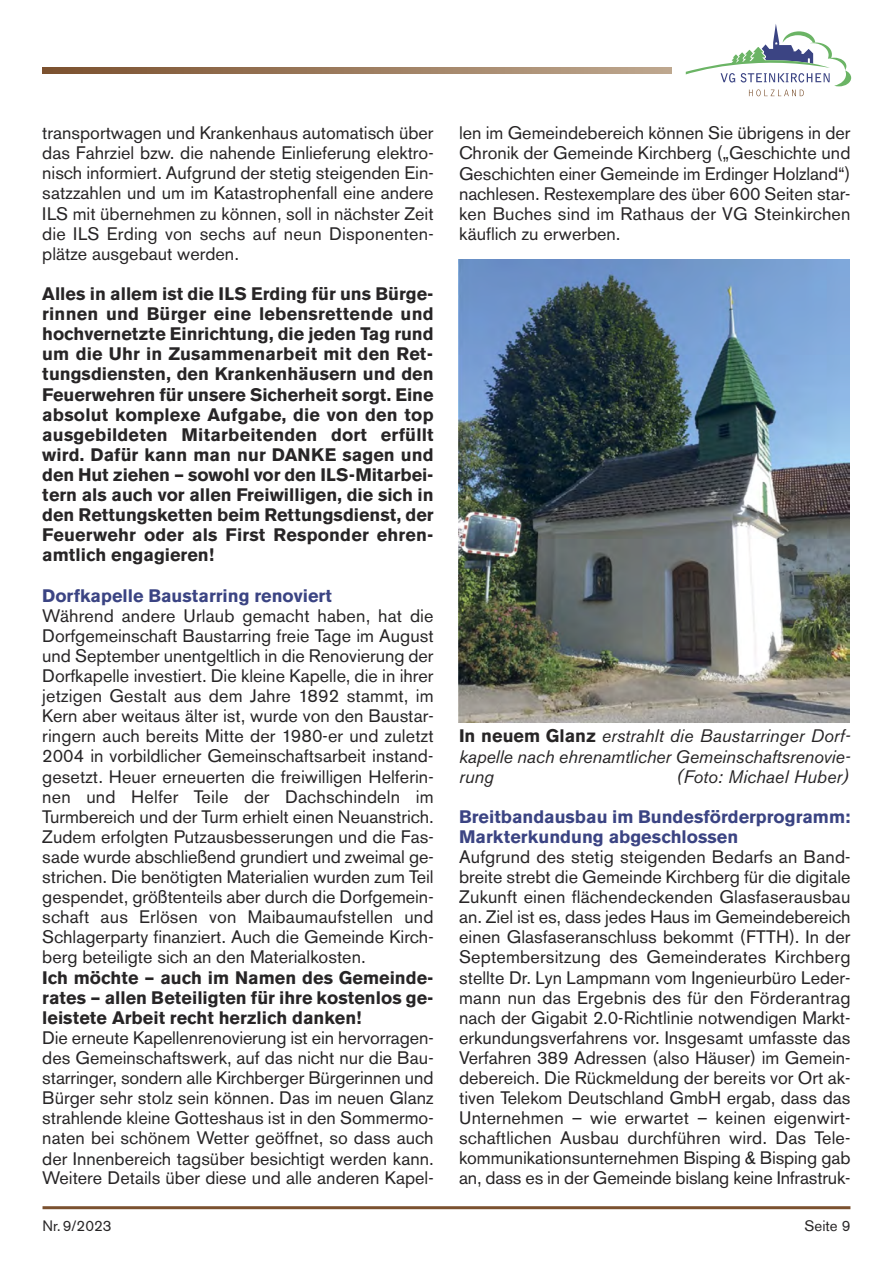
<style>
.page{position:relative;width:893px;height:1263px;background:#fff}
.page>*{position:absolute;margin:0;border:0;box-sizing:border-box;transform-origin:0 0}
.t1{font:18px/20.1px "Akzidenz Grotesk BQ";color:#272526;text-align:justify}
.t2{font:700 18px/20.1px "Akzidenz Grotesk BQ";color:#272526;text-align:justify}
.t3{font:italic 18px/20.1px "Akzidenz Grotesk BQ";letter-spacing:-.005em;color:#272526;text-align:justify}
.t4{font:700 18px/20.1px "Akzidenz Grotesk BQ";color:#3b4483}
.t5{font:15px "Akzidenz Grotesk BQ";color:#272526}
.s1{font-weight:700;font-style:normal}
</style>
<div class="page">
<svg style="left:686px;top:24px;width:165px;height:72px"></svg>
<hr style="left:43px;top:1206px;width:807px;height:3px;background:#7b512f">
<svg style="left:43px;top:67px;width:629px;height:6px;background:#9c7c5e"></svg>
<img style="left:458px;top:259px;width:392px;height:463px">
<p class="t1" style="left:42px;top:123px;width:393px">transportwagen und Krankenhaus automatisch über das Fahrziel bzw. die nahende Einlieferung elektro&shy;nisch informiert. Aufgrund der stetig steigenden Ein&shy;satzzahlen und um im Katastrophenfall eine andere ILS mit übernehmen zu können, soll in nächster Zeit die ILS Erding von sechs auf neun Disponenten&shy;plätze ausgebaut werden.</p>
<p class="t2" style="left:42px;top:283px;width:393px">Alles in allem ist die ILS Erding für uns Bürge&shy;rinnen und Bürger eine lebensrettende und hochvernetzte Einrichtung, die jeden Tag rund um die Uhr in Zusammenarbeit mit den Ret&shy;tungsdiensten, den Krankenhäusern und den Feuerwehren für unsere Sicherheit sorgt. Eine absolut komplexe Aufgabe, die von den top ausgebildeten Mitarbeitenden dort erfüllt wird. Dafür kann man nur DANKE sagen und den Hut ziehen – sowohl vor den ILS-Mitarbei&shy;tern als auch vor allen Freiwilligen, die sich in den Rettungsketten beim Rettungsdienst, der Feuerwehr oder als First Responder ehren&shy;amtlich engagieren!</p>
<p class="t4" style="left:42px;top:585px;width:291px">Dorfkapelle Baustarring renoviert</p>
<p class="t1" style="left:42px;top:606px;width:393px">Während andere Urlaub gemacht haben, hat die Dorfgemeinschaft Baustarring freie Tage im August und September unentgeltlich in die Renovierung der Dorfkapelle investiert. Die kleine Kapelle, die in ihrer jetzigen Gestalt aus dem Jahre 1892 stammt, im Kern aber weitaus älter ist, wurde von den Baustar&shy;ringern auch bereits Mitte der 1980-er und zuletzt 2004 in vorbildlicher Gemeinschaftsarbeit instand&shy;gesetzt. Heuer erneuerten die freiwilligen Helferin&shy;nen und Helfer Teile der Dachschindeln im Turmbereich und der Turm erhielt einen Neuanstrich.<br>Zudem erfolgten Putzausbesserungen und die Fas&shy;sade wurde abschließend grundiert und zweimal ge&shy;strichen. Die benötigten Materialien wurden zum Teil gespendet, größtenteils aber durch die Dorfgemein&shy;schaft aus Erlösen von Maibaumaufstellen und Schlagerparty finanziert. Auch die Gemeinde Kirch&shy;berg beteiligte sich an den Materialkosten.</p>
<p class="t2" style="left:42px;top:967px;width:393px">Ich möchte – auch im Namen des Gemeinde&shy;rates – allen Beteiligten für ihre kostenlos ge&shy;leistete Arbeit recht herzlich danken!</p>
<p class="t1" style="left:42px;top:1028px;width:393px">Die erneute Kapellenrenovierung ist ein hervorragen&shy;des Gemeinschaftswerk, auf das nicht nur die Bau&shy;starringer, sondern alle Kirchberger Bürgerinnen und Bürger sehr stolz sein können. Das im neuen Glanz strahlende kleine Gotteshaus ist in den Sommermo&shy;naten bei schönem Wetter geöffnet, so dass auch der Innenbereich tagsüber besichtigt werden kann.<br>Weitere Details über diese und alle anderen Kapel-</p>
<p class="t1" style="left:459px;top:123px;width:393px">len im Gemeindebereich können Sie übrigens in der Chronik der Gemeinde Kirchberg („Geschichte und Geschichten einer Gemeinde im Erdinger Holzland“) nachlesen. Restexemplare des über 600 Seiten star&shy;ken Buches sind im Rathaus der VG Steinkirchen käuflich zu erwerben.</p>
<p class="t3" style="left:459px;top:726px;width:393px"><span class="s1">In neuem Glanz</span> erstrahlt die Baustarringer Dorf&shy;kapelle nach ehrenamtlicher Gemeinschaftsrenovie&shy;rung</p>
<p class="t3" style="left:676px;top:766px;width:174px">(Foto: Michael Huber)</p>
<p class="t4" style="left:459px;top:806px;width:393px">Breitbandausbau im Bundesförderprogramm:<br>Markterkundung abgeschlossen</p>
<p class="t1" style="left:459px;top:847px;width:393px">Aufgrund des stetig steigenden Bedarfs an Band&shy;breite strebt die Gemeinde Kirchberg für die digitale Zukunft einen flächendeckenden Glasfaserausbau an. Ziel ist es, dass jedes Haus im Gemeindebereich einen Glasfaseranschluss bekommt (FTTH). In der Septembersitzung des Gemeinderates Kirchberg stellte Dr. Lyn Lampmann vom Ingenieurbüro Leder&shy;mann nun das Ergebnis des für den Förderantrag nach der Gigabit 2.0-Richtlinie notwendigen Markt - erkundungsverfahrens vor. Insgesamt umfasste das Verfahren 389 Adressen (also Häuser) im Gemein&shy;debereich. Die Rückmeldung der bereits vor Ort ak&shy;tiven Telekom Deutschland GmbH ergab, dass das Unternehmen – wie erwartet – keinen eigenwirt&shy;schaftlichen Ausbau durchführen wird. Das Tele&shy;kommunikationsunternehmen Bisping &amp; Bisping gab an, dass es in der Gemeinde bislang keine Infrastruk-</p>
<p class="t5" style="left:43px;top:1217px;width:71px">Nr. 9/2023</p>
<p class="t5" style="left:804px;top:1217px;width:47px">Seite 9</p>
</div>
